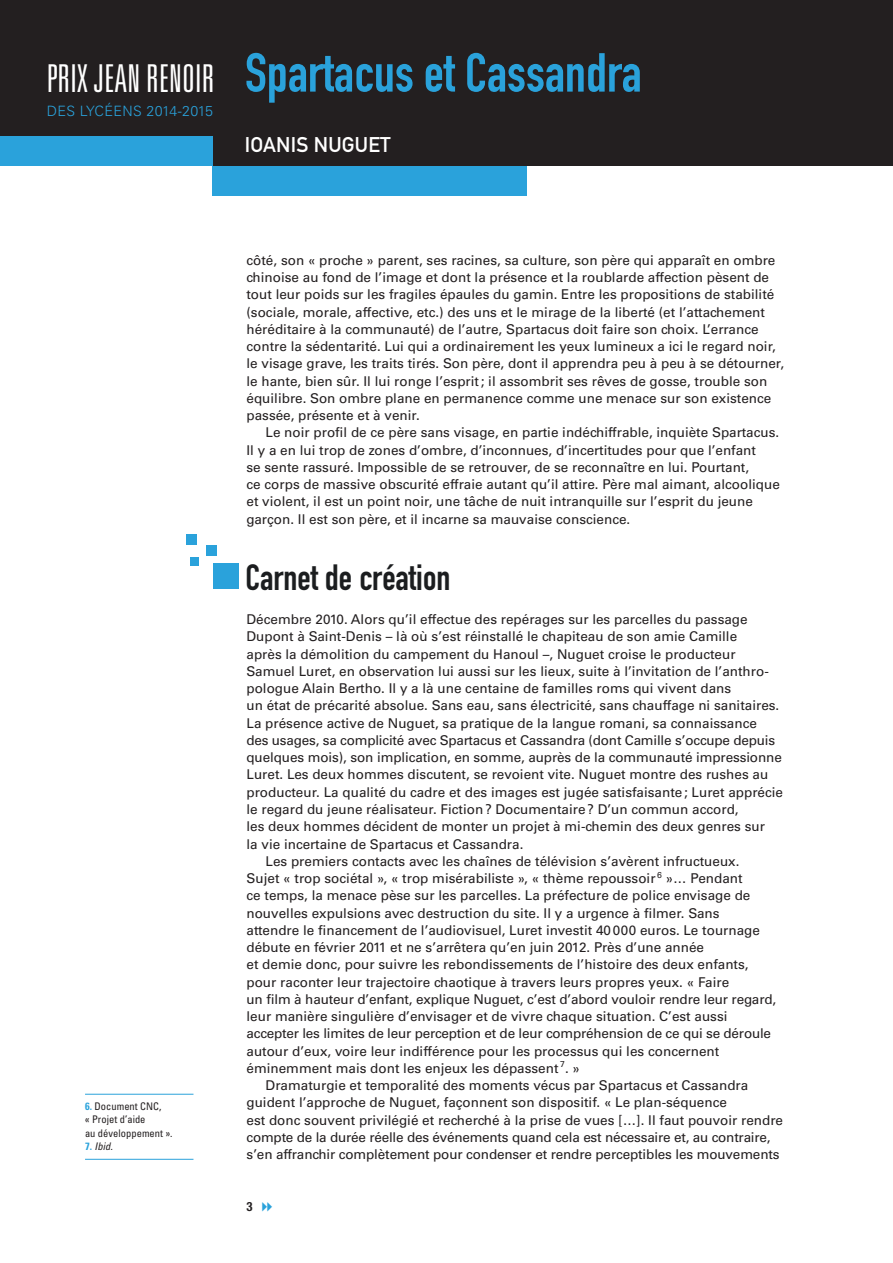
<style>
.page{position:relative;width:893px;height:1263px;background:#fff}
.page>*{position:absolute;margin:0;border:0;box-sizing:border-box;transform-origin:0 0}
.Titre_00_Film{font:54px "DIN Engschrift Std";color:#2aa2db}
.t1{font:300 ultra-condensed 38.4px "Univers LT Std";letter-spacing:.005em;color:#fff}
.Titre_01{font:36px "DIN Engschrift Std";color:#1b1d1f}
.Titre_00_Réalisateur{font:21px "DIN Mittelschrift Std";letter-spacing:.01em;color:#fff}
.t2{font:300 14.25px "Univers LT Std";letter-spacing:.025em;color:#2aa2db}
.Txt_courant_Alinéa{font:13.5px/17.2px "Univers LT Std";color:#231f20}
.Txt_courant{font:13.5px/17.2px "Univers LT Std";color:#231f20}
.t3{font:700 condensed 12.75px "Helvetica Neue LT Std";color:#231f20}
._06_Note_Filet_en_ha{font:condensed 10.5px/13.5px "Univers LT Std";letter-spacing:.005em;color:#231f20}
._06_Note_Filet_en_ba{font:italic condensed 10.5px "Univers LT Std";color:#231f20}
.s1{font-weight:700;color:#2aa2db}
.s2{font-weight:700;font-style:normal;color:#2aa2db}
</style>
<div class="page">
<div style="left:0;top:0;width:893px;height:166px;background:#231f20"></div>
<div style="left:0;top:136px;width:213px;height:30px;background:#2aa2db"></div>
<div style="left:213px;top:166px;width:314px;height:30px;background:#2aa2db"></div>
<div style="left:206px;top:545px;width:11px;height:11px;background:#2aa2db"></div>
<div style="left:186px;top:534px;width:11px;height:11px;background:#2aa2db"></div>
<div style="left:190px;top:557px;width:9px;height:8px;background:#2aa2db"></div>
<div style="left:213px;top:563px;width:26px;height:26px;background:#2aa2db"></div>
<hr style="left:85px;top:1094px;width:108px;height:1px;background:#2aa2db">
<hr style="left:85px;top:1159px;width:108px;height:1px;background:#2aa2db">
<p class="t1" style="left:47px;top:58px;width:169px">PRIX JEAN RENOIR</p>
<p class="t2" style="left:47px;top:102px;width:168px">DES LYCÉENS 2014-2015</p>
<p class="Titre_00_Film" style="left:245px;top:41px;width:398px">Spartacus et Cassandra</p>
<p class="Titre_00_Réalisateur" style="left:245px;top:132px;width:147px">IOANIS NUGUET</p>
<p class="_06_Note_Filet_en_ha" style="left:85px;top:1099px;width:89px"><span class="s1">6.</span> Document CNC,<br>« Projet d’aide<br>au développement ».</p>
<p class="_06_Note_Filet_en_ba" style="left:85px;top:1140px;width:29px"><span class="s2">7.</span> Ibid.</p>
<p class="Txt_courant_Alinéa" style="left:246px;top:252px;width:539px">côté, son « proche » parent, ses racines, sa culture, son père qui apparaît en ombre chinoise au fond de l’image et dont la présence et la roublarde affection pèsent de tout leur poids sur les fragiles épaules du gamin. Entre les propositions de stabilité (sociale, morale, affective, etc.) des uns et le mirage de la liberté (et l’attachement héréditaire à la communauté) de l’autre, Spartacus doit faire son choix. L’errance contre la sédentarité. Lui qui a ordinairement les yeux lumineux a ici le regard noir, le visage grave, les traits tirés. Son père, dont il apprendra peu à peu à se détourner, le hante, bien sûr. Il lui ronge l’esprit; il assombrit ses rêves de gosse, trouble son équilibre. Son ombre plane en permanence comme une menace sur son existence passée, présente et à venir.</p>
<p class="Txt_courant_Alinéa" style="left:246px;top:424px;width:535px;text-indent:19px">Le noir profil de ce père sans visage, en partie indéchiffrable, inquiète Spartacus.<br>Il y a en lui trop de zones d’ombre, d’inconnues, d’incertitudes pour que l’enfant<br>se sente rassuré. Impossible de se retrouver, de se reconnaître en lui. Pourtant,<br>ce corps de massive obscurité effraie autant qu’il attire. Père mal aimant, alcoolique et violent, il est un point noir, une tâche de nuit intranquille sur l’esprit du jeune garçon. Il est son père, et il incarne sa mauvaise conscience.</p>
<p class="Titre_01" style="left:246px;top:556px;width:206px">Carnet de création</p>
<p class="Txt_courant" style="left:246px;top:611px;width:538px">Décembre 2010. Alors qu’il effectue des repérages sur les parcelles du passage Dupont à Saint-Denis – là où s’est réinstallé le chapiteau de son amie Camille<br>après la démolition du campement du Hanoul –, Nuguet croise le producteur Samuel Luret, en observation lui aussi sur les lieux, suite à l’invitation de l’anthro&shy;pologue Alain Bertho. Il y a là une centaine de familles roms qui vivent dans<br>un état de précarité absolue. Sans eau, sans électricité, sans chauffage ni sanitaires.<br>La présence active de Nuguet, sa pratique de la langue romani, sa connaissance<br>des usages, sa complicité avec Spartacus et Cassandra (dont Camille s’occupe depuis quelques mois), son implication, en somme, auprès de la communauté impressionne Luret. Les deux hommes discutent, se revoient vite. Nuguet montre des rushes au producteur. La qualité du cadre et des images est jugée satisfaisante; Luret apprécie le regard du jeune réalisateur. Fiction? Documentaire? D’un commun accord,<br>les deux hommes décident de monter un projet à mi-chemin des deux genres sur<br>la vie incertaine de Spartacus et Cassandra.</p>
<p class="Txt_courant_Alinéa" style="left:246px;top:852px;width:531px;text-indent:19px">Les premiers contacts avec les chaînes de télévision s’avèrent infructueux.<br>Sujet « trop sociétal », « trop misérabiliste », « thème repoussoir <sup>6</sup> »… Pendant<br>ce temps, la menace pèse sur les parcelles. La préfecture de police envisage de nouvelles expulsions avec destruction du site. Il y a urgence à filmer. Sans<br>attendre le financement de l’audiovisuel, Luret investit 40000 euros. Le tournage débute en février 2011 et ne s’arrêtera qu’en juin 2012. Près d’une année<br>et demie donc, pour suivre les rebondissements de l’histoire des deux enfants, pour raconter leur trajectoire chaotique à travers leurs propres yeux. « Faire<br>un film à hauteur d’enfant, explique Nuguet, c’est d’abord vouloir rendre leur regard, leur manière singulière d’envisager et de vivre chaque situation. C’est aussi accepter les limites de leur perception et de leur compréhension de ce qui se déroule autour d’eux, voire leur indifférence pour les processus qui les concernent éminemment mais dont les enjeux les dépassent <sup>7</sup>. »</p>
<p class="Txt_courant_Alinéa" style="left:246px;top:1077px;width:538px;text-indent:19px">Dramaturgie et temporalité des moments vécus par Spartacus et Cassandra guident l’approche de Nuguet, façonnent son dispositif. « Le plan-séquence<br>est donc souvent privilégié et recherché à la prise de vues […]. Il faut pouvoir rendre compte de la durée réelle des événements quand cela est nécessaire et, au contraire, s’en affranchir complètement pour condenser et rendre perceptibles les mouvements</p>
<p class="t3" style="left:247px;top:1199px;width:8px">3</p>
</div>
